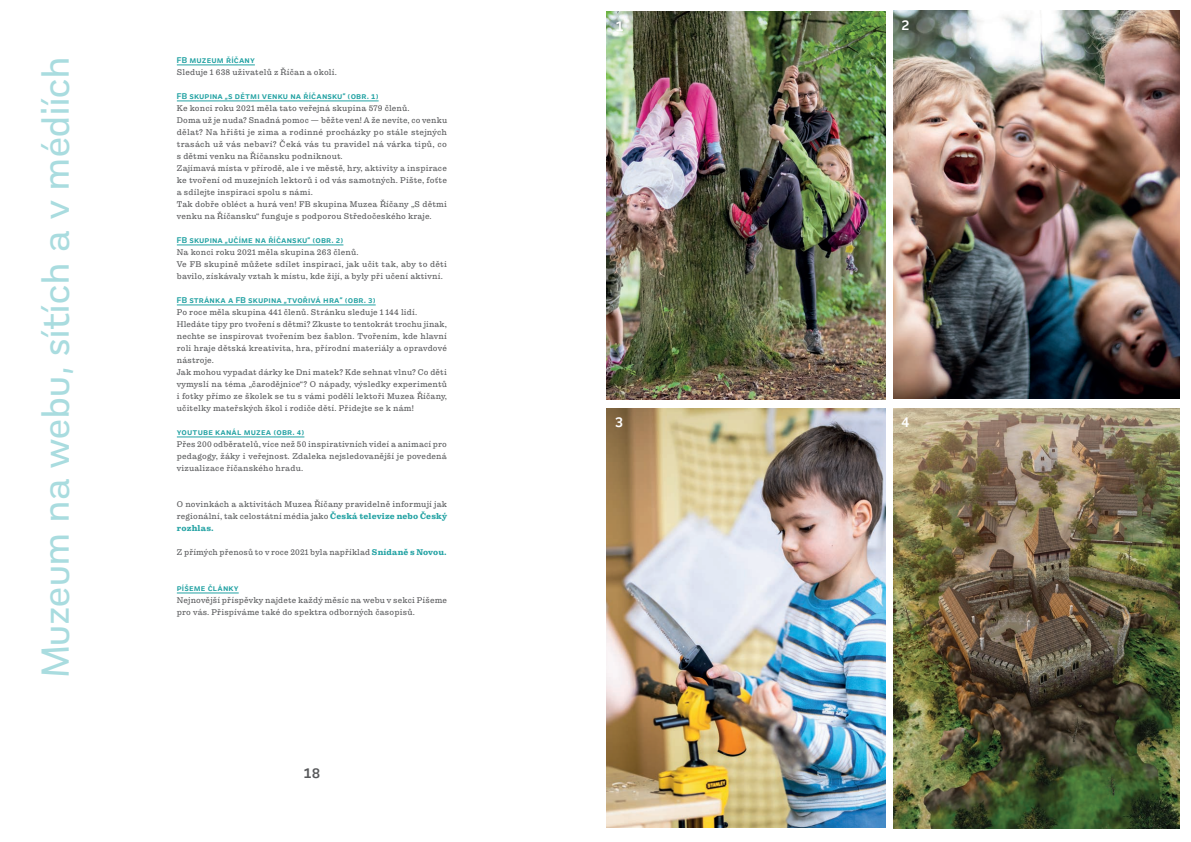
<style>
.page{position:relative;width:1191px;height:842px;background:#fff}
.page>*{position:absolute;margin:0;border:0;box-sizing:border-box;transform-origin:0 0}
.t1{font:500 40px "Remora Sans W2";letter-spacing:.02em;color:#a9dcdf}
.t2{font:600 14px "Remora Sans W2";color:#fff}
.t3{font:600 14px "Remora Sans W2";color:#57585a}
.t4{font:300 8.5px/12px "Pulpo";letter-spacing:.02em;color:#57585a}
.t5{font:600 8.5px "Remora Sans W2";letter-spacing:.015em;color:#22a2a3}
.s1{font-weight:700;color:#22a2a3}
</style>
<div class="page">
<hr style="left:177px;top:65px;width:78px;height:1px;background:#22a2a3">
<hr style="left:177px;top:101px;width:201px;height:1px;background:#22a2a3">
<hr style="left:177px;top:245px;width:166px;height:1px;background:#22a2a3">
<hr style="left:177px;top:305px;width:199px;height:1px;background:#22a2a3">
<hr style="left:177px;top:437px;width:127px;height:1px;background:#22a2a3">
<hr style="left:177px;top:593px;width:62px;height:1px;background:#22a2a3">
<img style="left:607px;top:11px;width:278px;height:389px">
<img style="left:893px;top:408px;width:286px;height:421px">
<img style="left:893px;top:11px;width:286px;height:388px">
<img style="left:607px;top:408px;width:278px;height:420px">
<h1 class="t1" style="left:30px;top:677px;width:622px;rotate:-90deg">Muzeum na webu, sítích a v médiích</h1>
<p class="t5" style="left:177px;top:55px;width:79px">FB muzeum říčany</p>
<p class="t4" style="left:177px;top:66px;width:161px">Sleduje 1 638 uživatelů z Říčan a okolí.</p>
<p class="t5" style="left:177px;top:91px;width:203px">FB skupina „s dětmi venku na říčansku“ (obr. 1)</p>
<p class="t4" style="left:177px;top:102px;width:272px">Ke konci roku 2021 měla tato veřejná skupina 579 členů.<br>Doma už je nuda? Snadná pomoc — běžte ven! A že nevíte, co venku dělat? Na hřišti je zima a rodinné procházky po stále stejných trasách už vás nebaví? Čeká vás tu pravidel ná várka tipů, co s dětmi venku na Říčansku podniknout.<br>Zajímavá místa v přírodě, ale i ve městě, hry, aktivity a inspirace ke tvoření od muzejních lektorů i od vás samotných. Pište, foťte a sdílejte inspiraci spolu s námi.<br>Tak dobře obléct a hurá ven! FB skupina Muzea Říčany „S dětmi venku na Říčansku“ funguje s podporou Středočeského kraje.</p>
<p class="t5" style="left:177px;top:235px;width:168px">FB skupina „učíme na říčansku“ (obr. 2)</p>
<p class="t4" style="left:177px;top:246px;width:272px">Na konci roku 2021 měla skupina 263 členů.<br>Ve FB skupině můžete sdílet inspiraci, jak učit tak, aby to děti bavilo, získávaly vztah k místu, kde žijí, a byly při učení aktivní.</p>
<p class="t5" style="left:177px;top:295px;width:200px">FB stránka a FB skupina „tvořivá hra“ (obr. 3)</p>
<p class="t4" style="left:177px;top:306px;width:272px">Po roce měla skupina 441 členů. Stránku sleduje 1 144 lidí.<br>Hledáte tipy pro tvoření s dětmi? Zkuste to tentokrát trochu jinak, nechte se inspirovat tvořením bez šablon. Tvořením, kde hlavní roli hraje dětská kreativita, hra, přírodní materiály a opravdové nástroje.<br>Jak mohou vypadat dárky ke Dni matek? Kde sehnat vlnu? Co děti vymyslí na téma „čarodějnice“? O nápady, výsledky experimentů i fotky přímo ze školek se tu s vámi podělí lektoři Muzea Říčany, učitelky mateřských škol i rodiče dětí. Přidejte se k nám!</p>
<p class="t5" style="left:177px;top:427px;width:129px">youtube kanál muzea (obr. 4)</p>
<p class="t4" style="left:177px;top:438px;width:271px;text-align:justify">Přes 200 odběratelů, více než 50 inspirativních videí a animací pro pedagogy, žáky i veřejnost. Zdaleka nejsledovanější je povedená vizualizace říčanského hradu.</p>
<p class="t4" style="left:177px;top:498px;width:272px;text-align:justify">O novinkách a aktivitách Muzea Říčany pravidelně informují jak regionální, tak celostátní média jako <span class="s1">Česká televize nebo Český rozhlas.</span></p>
<p class="t4" style="left:177px;top:546px;width:271px">Z přímých přenosů to v roce 2021 byla například <span class="s1">Snídaně s Novou.</span></p>
<p class="t5" style="left:177px;top:583px;width:63px">píšeme články</p>
<p class="t4" style="left:177px;top:594px;width:272px">Nejnovější příspěvky najdete každý měsíc na webu v sekci Píšeme pro vás. Přispíváme také do spektra odborných časopisů.</p>
<h2 class="t3" style="left:304px;top:764px;width:17px">18</h2>
<h2 class="t2" style="left:616px;top:17px;width:9px">1</h2>
<h2 class="t2" style="left:901px;top:17px;width:9px">2</h2>
<h2 class="t2" style="left:615px;top:413px;width:9px">3</h2>
<h2 class="t2" style="left:901px;top:413px;width:9px">4</h2>
</div>
